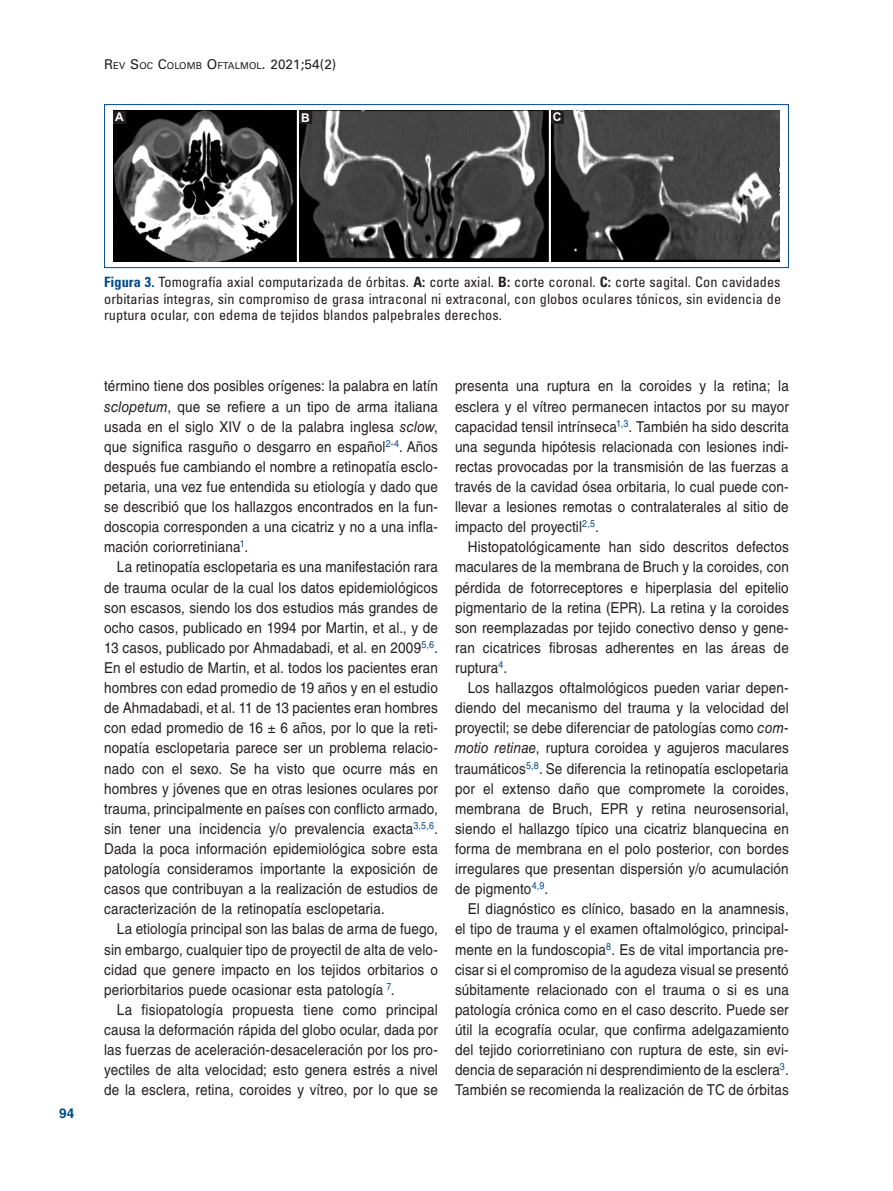
<style>
.page{position:relative;width:893px;height:1191px;background:#fff}
.page>*{position:absolute;margin:0;border:0;box-sizing:border-box;transform-origin:0 0}
.TX{font:15px/20.1px "Helvetica LT Std";letter-spacing:.01em;color:#231f20;text-align:justify;scale:.9 1}
.FGC{font:condensed 14.25px/16.5px "Univers LT Std";letter-spacing:.005em;color:#231f20;text-align:justify}
.FOLIO{font:700 13.5px "Helvetica LT Std";color:#01498e}
.LABEL{font:700 12px "Arial";color:#fff}
.t1{font:9.45px "Univers LT Std";letter-spacing:.01em;color:#231f20}
.s1{font-size:13.5px}
.s2{font-weight:700;color:#01498e}
.s3{font-weight:700}
.s4{font-style:italic}
</style>
<div class="page">
<img style="left:113px;top:111px;width:667px;height:151px">
<div style="left:104px;top:104px;width:685px;height:164px;border:1px solid #01498e"></div>
<div style="left:551px;top:111px;width:13px;height:13px;background:#231f20"></div>
<div style="left:299px;top:111px;width:13px;height:13px;background:#231f20"></div>
<div style="left:113px;top:111px;width:13px;height:13px;background:#231f20"></div>
<p class="t1" style="left:104px;top:60px;width:234px"><span class="s1">R</span>EV <span class="s1">S</span>OC <span class="s1">C</span>OLOMB <span class="s1">O</span> FTALMOL<span class="s1">. 2021;54(2)</span></p>
<p class="LABEL" style="left:115px;top:108px;width:10px">A</p>
<p class="LABEL" style="left:301px;top:109px;width:10px">B</p>
<p class="LABEL" style="left:553px;top:108px;width:10px">C</p>
<p class="FOLIO" style="left:59px;top:1104px;width:17px">94</p>
<p class="FGC" style="left:104px;top:274px;width:678px"><span class="s2">Figura 3.</span> Tomografía axial computarizada de órbitas. <span class="s3">A:</span> corte axial. <span class="s3">B:</span> corte coronal. <span class="s3">C:</span> corte sagital. Con cavidades orbitarias íntegras, sin compromiso de grasa intraconal ni extraconal, con globos oculares tónicos, sin evidencia de ruptura ocular, con edema de tejidos blandos palpebrales derechos.</p>
<p class="TX" style="left:104px;top:376px;width:372px">término tiene dos posibles orígenes: la palabra en latín <span class="s4">sclopetum</span>, que se refiere a un tipo de arma italiana usada en el siglo XIV o de la palabra inglesa <span class="s4">sclow</span>, que significa rasguño o desgarro en español<sup>2-4</sup>. Años después fue cambiando el nombre a retinopatía esclo&shy;petaria, una vez fue entendida su etiología y dado que se describió que los hallazgos encontrados en la fun&shy;doscopia corresponden a una cicatriz y no a una infla&shy;mación coriorretiniana<sup>1</sup>.</p>
<p class="TX" style="left:104px;top:557px;width:372px;text-indent:13px">La retinopatía esclopetaria es una manifestación rara de trauma ocular de la cual los datos epidemiológicos son escasos, siendo los dos estudios más grandes de ocho casos, publicado en 1994 por Martin, et al., y de 13 casos, publicado por Ahmadabadi, et al. en 2009<sup>5,6</sup>.<br>En el estudio de Martin, et al. todos los pacientes eran hombres con edad promedio de 19 años y en el estudio de Ahmadabadi, et al. 11 de 13 pacientes eran hombres con edad promedio de 16 ± 6 años, por lo que la reti&shy;nopatía esclopetaria parece ser un problema relacio&shy;nado con el sexo. Se ha visto que ocurre más en hombres y jóvenes que en otras lesiones oculares por trauma, principalmente en países con conflicto armado, sin tener una incidencia y/o prevalencia exacta<sup>3,5,6</sup>.<br>Dada la poca información epidemiológica sobre esta patología consideramos importante la exposición de casos que contribuyan a la realización de estudios de caracterización de la retinopatía esclopetaria.</p>
<p class="TX" style="left:104px;top:919px;width:372px;text-indent:13px">La etiología principal son las balas de arma de fuego, sin embargo, cualquier tipo de proyectil de alta de velo&shy;cidad que genere impacto en los tejidos orbitarios o periorbitarios puede ocasionar esta patología <sup>7</sup>.</p>
<p class="TX" style="left:104px;top:999px;width:372px;text-indent:13px">La fisiopatología propuesta tiene como principal causa la deformación rápida del globo ocular, dada por las fuerzas de aceleración-desaceleración por los pro&shy;yectiles de alta velocidad; esto genera estrés a nivel de la esclera, retina, coroides y vítreo, por lo que se</p>
<p class="TX" style="left:455px;top:376px;width:372px">presenta una ruptura en la coroides y la retina; la esclera y el vítreo permanecen intactos por su mayor capacidad tensil intrínseca<sup>1,3</sup>. También ha sido descrita una segunda hipótesis relacionada con lesiones indi&shy;rectas provocadas por la transmisión de las fuerzas a través de la cavidad ósea orbitaria, lo cual puede con&shy;llevar a lesiones remotas o contralaterales al sitio de impacto del proyectil<sup>2,5</sup>.</p>
<p class="TX" style="left:455px;top:537px;width:372px;text-indent:13px">Histopatológicamente han sido descritos defectos maculares de la membrana de Bruch y la coroides, con pérdida de fotorreceptores e hiperplasia del epitelio pigmentario de la retina (EPR). La retina y la coroides son reemplazadas por tejido conectivo denso y gene&shy;ran cicatrices fibrosas adherentes en las áreas de ruptura<sup>4</sup>.</p>
<p class="TX" style="left:455px;top:677px;width:372px;text-indent:13px">Los hallazgos oftalmológicos pueden variar depen&shy;diendo del mecanismo del trauma y la velocidad del proyectil; se debe diferenciar de patologías como <span class="s4">com&shy;motio retinae</span>, ruptura coroidea y agujeros maculares traumáticos<sup>5,8</sup>. Se diferencia la retinopatía esclopetaria por el extenso daño que compromete la coroides, membrana de Bruch, EPR y retina neurosensorial, siendo el hallazgo típico una cicatriz blanquecina en forma de membrana en el polo posterior, con bordes irregulares que presentan dispersión y/o acumulación de pigmento<sup>4,9</sup>.</p>
<p class="TX" style="left:455px;top:899px;width:372px;text-indent:13px">El diagnóstico es clínico, basado en la anamnesis, el tipo de trauma y el examen oftalmológico, principal&shy;mente en la fundoscopia<sup>8</sup>. Es de vital importancia pre&shy;cisar si el compromiso de la agudeza visual se presentó súbitamente relacionado con el trauma o si es una patología crónica como en el caso descrito. Puede ser útil la ecografía ocular, que confirma adelgazamiento del tejido coriorretiniano con ruptura de este, sin evi&shy;dencia de separación ni desprendimiento de la esclera<sup>3</sup>.<br>También se recomienda la realización de TC de órbitas</p>
</div>
